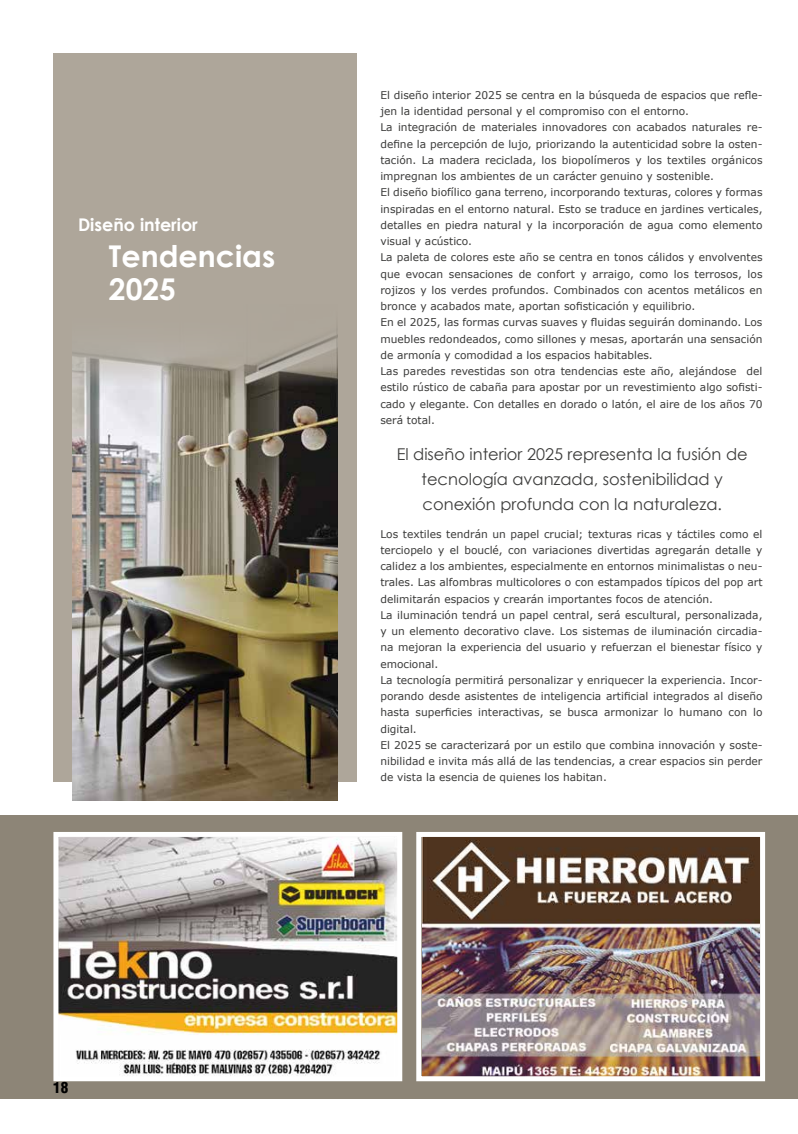
<style>
.page{position:relative;width:798px;height:1134px;background:#fff}
.page>*{position:absolute;margin:0;border:0;box-sizing:border-box;transform-origin:0 0}
.t1{font:700 30px/32.5px "Century Gothic";color:#fff}
.t2{font:700 17.5px "Century Gothic";color:#fff}
.t3{font:16.25px/25px "Century Gothic";color:#3c3c3b;text-align:center}
.t4{font:900 condensed 15px "Helvetica LT Std";color:#000}
.t5{font:10.62px/16.2px "Verdana";color:#3c3c3b}
</style>
<div class="page">
<div style="left:0;top:815px;width:797px;height:283px;background:#8d8577"></div>
<div style="left:53px;top:53px;width:303px;height:728px;background:#aea69a"></div>
<img style="left:59px;top:838px;width:337px;height:237px">
<div style="left:53px;top:832px;width:349px;height:249px;border:5px solid #fff"></div>
<img style="left:422px;top:838px;width:336px;height:237px">
<div style="left:416px;top:832px;width:348px;height:249px;border:5px solid #fff"></div>
<img style="left:72px;top:329px;width:266px;height:472px">
<h2 class="t2" style="left:78px;top:214px;width:121px">Diseño interior</h2>
<h1 class="t1" style="left:109px;top:239px;width:168px">Tendencias<br>2025</h1>
<p class="t5" style="left:380px;top:87px;width:383px">El diseño interior 2025 se centra en la búsqueda de espacios que refle&shy;jen la identidad personal y el compromiso con el entorno.<br>La integración de materiales innovadores con acabados naturales re&shy;define la percepción de lujo, priorizando la autenticidad sobre la osten&shy;tación. La madera reciclada, los biopolímeros y los textiles orgánicos impregnan los ambientes de un carácter genuino y sostenible.<br>El diseño biofílico gana terreno, incorporando texturas, colores y formas inspiradas en el entorno natural. Esto se traduce en jardines verticales, detalles en piedra natural y la incorporación de agua como elemento visual y acústico.<br>La paleta de colores este año se centra en tonos cálidos y envolventes que evocan sensaciones de confort y arraigo, como los terrosos, los rojizos y los verdes profundos. Combinados con acentos metálicos en bronce y acabados mate, aportan sofisticación y equilibrio.<br>En el 2025, las formas curvas suaves y fluidas seguirán dominando. Los muebles redondeados, como sillones y mesas, aportarán una sensación de armonía y comodidad a los espacios habitables.<br>Las paredes revestidas son otra tendencias este año, alejándose del estilo rústico de cabaña para apostar por un revestimiento algo sofisti&shy;cado y elegante. Con detalles en dorado o latón, el aire de los años 70 será total.</p>
<h3 class="t3" style="left:396px;top:441px;width:352px">El diseño interior 2025 representa la fusión de tecnología avanzada, sostenibilidad y conexión profunda con la naturaleza.</h3>
<p class="t5" style="left:380px;top:526px;width:383px">Los textiles tendrán un papel crucial; texturas ricas y táctiles como el terciopelo y el bouclé, con variaciones divertidas agregarán detalle y calidez a los ambientes, especialmente en entornos minimalistas o neu&shy;trales. Las alfombras multicolores o con estampados típicos del pop art delimitarán espacios y crearán importantes focos de atención.<br>La iluminación tendrá un papel central, será escultural, personalizada, y un elemento decorativo clave. Los sistemas de iluminación circadia&shy;na mejoran la experiencia del usuario y refuerzan el bienestar físico y emocional.<br>La tecnología permitirá personalizar y enriquecer la experiencia. Incor&shy;porando desde asistentes de inteligencia artificial integrados al diseño hasta superficies interactivas, se busca armonizar lo humano con lo digital.<br>El 2025 se caracterizará por un estilo que combina innovación y soste&shy;nibilidad e invita más allá de las tendencias, a crear espacios sin perder de vista la esencia de quienes los habitan.</p>
<h3 class="t4" style="left:53px;top:1078px;width:16px">18</h3>
</div>
